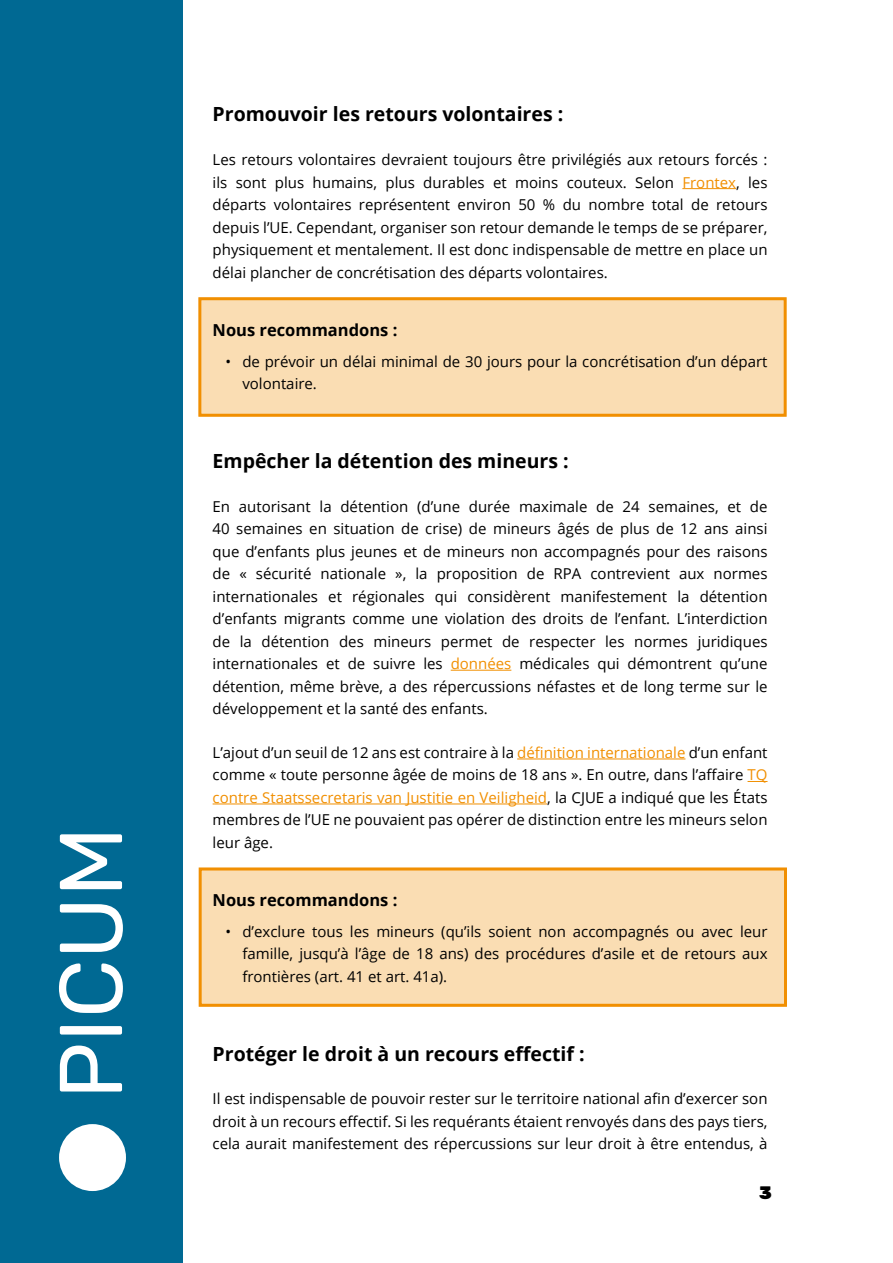
<style>
.page{position:relative;width:893px;height:1263px;background:#fff}
.page>*{position:absolute;margin:0;border:0;box-sizing:border-box;transform-origin:0 0}
.t1{font:88.8px "Rubik";color:#fff}
.t2{font:700 19.5px "Open Sans";color:#000}
.t3{font:900 18px "Rubik";color:#000}
.t4{font:700 16.5px "Open Sans";color:#000}
.t5{font:15px/22.5px "Open Sans";color:#000;text-align:justify}
.s1{color:#f18f01}
</style>
<div class="page">
<div style="left:199px;top:297px;width:587px;height:119px;background:#faddb3"></div>
<div style="left:198px;top:297px;width:589px;height:120px;border:3px solid #f18f01"></div>
<div style="left:199px;top:868px;width:587px;height:138px;background:#faddb3"></div>
<div style="left:199px;top:867px;width:588px;height:140px;border:3px solid #f18f01"></div>
<div style="left:0;top:0;width:183px;height:1263px;background:#006993"></div>
<div style="left:59px;top:1124px;width:67px;height:67px;background:#fff;border-radius:50%"></div>
<hr style="left:682px;top:188px;width:54px;height:1px;background:#f18f01">
<hr style="left:451px;top:670px;width:60px;height:1px;background:#f18f01">
<hr style="left:517px;top:759px;width:168px;height:1px;background:#f18f01">
<svg style="left:747px;top:781px;width:20px;height:1px"></svg>
<hr style="left:213px;top:804px;width:334px;height:1px;background:#f18f01">
<h1 class="t1" style="left:41px;top:1099px;width:274px;rotate:-90deg">PICUM</h1>
<h2 class="t2" style="left:213px;top:100px;width:352px">Promouvoir les retours volontaires :</h2>
<p class="t5" style="left:213px;top:148px;width:556px">Les retours volontaires devraient toujours être privilégiés aux retours forcés : ils sont plus humains, plus durables et moins couteux. Selon <span class="s1">Frontex</span>, les départs volontaires représentent environ 50 % du nombre total de retours depuis l’UE. Cependant, organiser son retour demande le temps de se préparer, physiquement et mentalement. Il est donc indispensable de mettre en place un délai plancher de concrétisation des départs volontaires.</p>
<p class="t4" style="left:213px;top:318px;width:186px">Nous recommandons :</p>
<p class="t5" style="left:242px;top:349px;width:527px;text-indent:-17px">• de prévoir un délai minimal de 30 jours pour la concrétisation d’un départ volontaire.</p>
<h2 class="t2" style="left:213px;top:447px;width:358px">Empêcher la détention des mineurs :</h2>
<p class="t5" style="left:213px;top:494px;width:556px">En autorisant la détention (d’une durée maximale de 24 semaines, et de 40 semaines en situation de crise) de mineurs âgés de plus de 12 ans ainsi que d’enfants plus jeunes et de mineurs non accompagnés pour des raisons de « sécurité nationale », la proposition de RPA contrevient aux normes internationales et régionales qui considèrent manifestement la détention d’enfants migrants comme une violation des droits de l’enfant. L’interdiction de la détention des mineurs permet de respecter les normes juridiques internationales et de suivre les <span class="s1">données</span> médicales qui démontrent qu’une détention, même brève, a des répercussions néfastes et de long terme sur le développement et la santé des enfants.</p>
<p class="t5" style="left:213px;top:741px;width:556px">L’ajout d’un seuil de 12 ans est contraire à la <span class="s1">définition internationale</span> d’un enfant comme « toute personne âgée de moins de 18 ans ». En outre, dans l’affaire <span class="s1">TQ contre Staatssecretaris van Justitie en Veiligheid</span>, la CJUE a indiqué que les États membres de l’UE ne pouvaient pas opérer de distinction entre les mineurs selon leur âge.</p>
<p class="t4" style="left:213px;top:888px;width:186px">Nous recommandons :</p>
<p class="t5" style="left:242px;top:920px;width:527px;text-indent:-17px">• d’exclure tous les mineurs (qu’ils soient non accompagnés ou avec leur famille, jusqu’à l’âge de 18 ans) des procédures d’asile et de retours aux frontières (art. 41 et art. 41a).</p>
<h2 class="t2" style="left:213px;top:1040px;width:374px">Protéger le droit à un recours effectif :</h2>
<p class="t5" style="left:213px;top:1087px;width:556px">Il est indispensable de pouvoir rester sur le territoire national afin d’exercer son droit à un recours effectif. Si les requérants étaient renvoyés dans des pays tiers, cela aurait manifestement des répercussions sur leur droit à être entendus, à</p>
<p class="t3" style="left:759px;top:1182px;width:14px">3</p>
</div>
